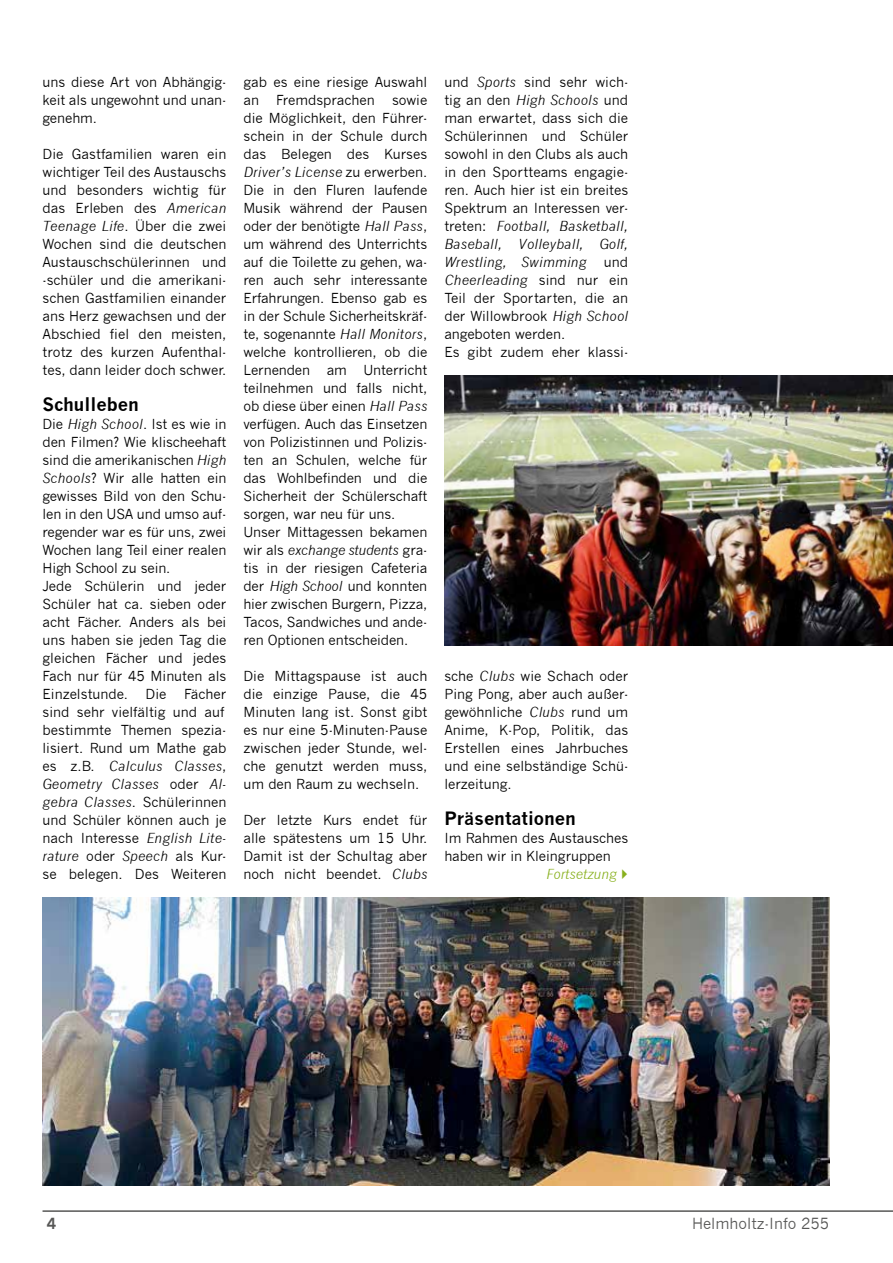
<style>
.page{position:relative;width:893px;height:1263px;background:#fff}
.page>*{position:absolute;margin:0;border:0;box-sizing:border-box;transform-origin:0 0}
.Überschrift_1{font:700 18px "News Gothic";color:#000}
.t1{font:15px "News Gothic";color:#575756}
.t2{font:700 15px "News Gothic";color:#575756}
.Fließtext{font:13.5px/18px "News Gothic";color:#000;text-align:justify}
.Fließtext-2{font:italic 13.5px "News Gothic";color:#88b01d}
.s1{font-style:italic}
</style>
<div class="page">
<hr style="left:43px;top:1210px;width:850px;height:2px;background:#575756">
<img style="left:444px;top:375px;width:448px;height:270px">
<img style="left:43px;top:897px;width:786px;height:288px">
<p class="Fließtext" style="left:43px;top:73px;width:185px">uns diese Art von Abhängig&shy;keit als ungewohnt und unan&shy;genehm.</p>
<p class="Fließtext" style="left:43px;top:145px;width:185px">Die Gastfamilien waren ein wichtiger Teil des Austauschs und besonders wichtig für das Erleben des <span class="s1">American Teenage Life</span>. Über die zwei Wochen sind die deutschen Austauschschülerinnen und -schüler und die amerikani&shy;schen Gastfamilien einander ans Herz gewachsen und der Abschied fiel den meisten, trotz des kurzen Aufenthal&shy;tes, dann leider doch schwer.</p>
<p class="Überschrift_1" style="left:43px;top:393px;width:98px">Schulleben</p>
<p class="Fließtext" style="left:43px;top:415px;width:185px">Die <span class="s1">High School</span>. Ist es wie in den Filmen? Wie klischeehaft sind die amerikanischen <span class="s1">High Schools</span>? Wir alle hatten ein gewisses Bild von den Schu&shy;len in den USA und umso auf&shy;regender war es für uns, zwei Wochen lang Teil einer realen High School zu sein.</p>
<p class="Fließtext" style="left:43px;top:577px;width:185px">Jede Schülerin und jeder Schüler hat ca. sieben oder acht Fächer. Anders als bei uns haben sie jeden Tag die gleichen Fächer und jedes Fach nur für 45 Minuten als Einzelstunde.</p>
<p class="Fließtext" style="left:43px;top:685px;width:185px;text-align:left;text-indent:142px">Fächer sind sehr vielfältig und auf bestimmte Themen spezia&shy;lisiert. Rund um Mathe gab es z.B. <span class="s1">Calculus Classes</span>,<br><span class="s1">Geometry Classes</span> oder <span class="s1">Al&shy;gebra Classes</span>. Schülerinnen und Schüler können auch je nach Interesse <span class="s1">English Lite&shy;rature</span> oder <span class="s1">Speech</span> als Kur&shy;se belegen. Des Weiteren</p>
<p class="Fließtext" style="left:146px;top:685px;width:22px">Die</p>
<p class="Fließtext" style="left:243px;top:73px;width:185px">gab es eine riesige Auswahl an</p>
<p class="Fließtext" style="left:276px;top:91px;width:100px">Fremdsprachen</p>
<p class="Fließtext" style="left:243px;top:91px;width:185px;text-indent:149px">sowie die Möglichkeit, den Führer&shy;schein in der Schule durch das Belegen des Kurses <span class="s1">Driver’s License</span> zu erwerben.</p>
<p class="Fließtext" style="left:243px;top:181px;width:185px">Die in den Fluren laufende Musik während der Pausen oder der benötigte <span class="s1">Hall Pass</span>, um während des Unterrichts auf die Toilette zu gehen, wa&shy;ren auch sehr interessante Erfahrungen. Ebenso gab es in der Schule Sicherheitskräf&shy;te, sogenannte <span class="s1">Hall Monitors</span>, welche kontrollieren, ob die Lernenden am Unterricht teilnehmen und falls nicht, ob diese über einen <span class="s1">Hall Pass </span>verfügen. Auch das Einsetzen von Polizistinnen und Polizis&shy;ten an Schulen, welche für das Wohlbefinden und die Sicherheit der Schülerschaft sorgen, war neu für uns.</p>
<p class="Fließtext" style="left:243px;top:523px;width:185px">Unser Mittagessen bekamen wir als <span class="s1">exchange students</span> gra&shy;tis in der riesigen Cafeteria der <span class="s1">High School</span> und konnten hier zwischen Burgern, Pizza, Tacos, Sandwiches und ande&shy;ren Optionen entscheiden.</p>
<p class="Fließtext" style="left:243px;top:667px;width:185px">Die Mittagspause ist auch die einzige Pause, die 45<br>Minuten lang ist. Sonst gibt es nur eine 5-Minuten-Pause zwischen jeder Stunde, wel&shy;che genutzt werden muss, um den Raum zu wechseln.</p>
<p class="Fließtext" style="left:243px;top:811px;width:185px">Der letzte Kurs endet für alle spätestens um 15 Uhr.<br>Damit ist der Schultag aber noch nicht beendet. <span class="s1">Clubs</span></p>
<p class="Fließtext" style="left:444px;top:73px;width:185px">und <span class="s1">Sports</span> sind sehr wich&shy;tig an den <span class="s1">High Schools</span> und man erwartet, dass sich die Schülerinnen und Schüler sowohl in den Clubs als auch in den Sportteams engagie&shy;ren. Auch hier ist ein breites Spektrum an Interessen ver&shy;treten: <span class="s1">Football, Basketball, Baseball, Volleyball, Golf, Wrestling, Swimming</span></p>
<p class="Fließtext" style="left:444px;top:253px;width:185px;text-indent:160px">und <span class="s1">Cheerleading</span> sind nur ein Teil der Sportarten, die an der Willowbrook <span class="s1">High School </span>angeboten werden.</p>
<p class="Fließtext" style="left:444px;top:343px;width:185px">Es gibt zudem eher klassi-</p>
<p class="Fließtext" style="left:444px;top:667px;width:185px">sche <span class="s1">Clubs</span> wie Schach oder Ping Pong, aber auch außer&shy;gewöhnliche <span class="s1">Clubs</span> rund um Anime, K-Pop, Politik, das Erstellen eines Jahrbuches und eine selbständige Schü&shy;lerzeitung.</p>
<p class="Überschrift_1" style="left:444px;top:807px;width:133px">Präsentationen</p>
<p class="Fließtext" style="left:444px;top:829px;width:185px">Im Rahmen des Austausches haben wir in Kleingruppen</p>
<p class="Fließtext-2" style="left:546px;top:866px;width:72px">Fortsetzung</p>
<p class="t2" style="left:47px;top:1214px;width:11px">4</p>
<p class="t1" style="left:692px;top:1215px;width:139px">Helmholtz-Info 255</p>
</div>
